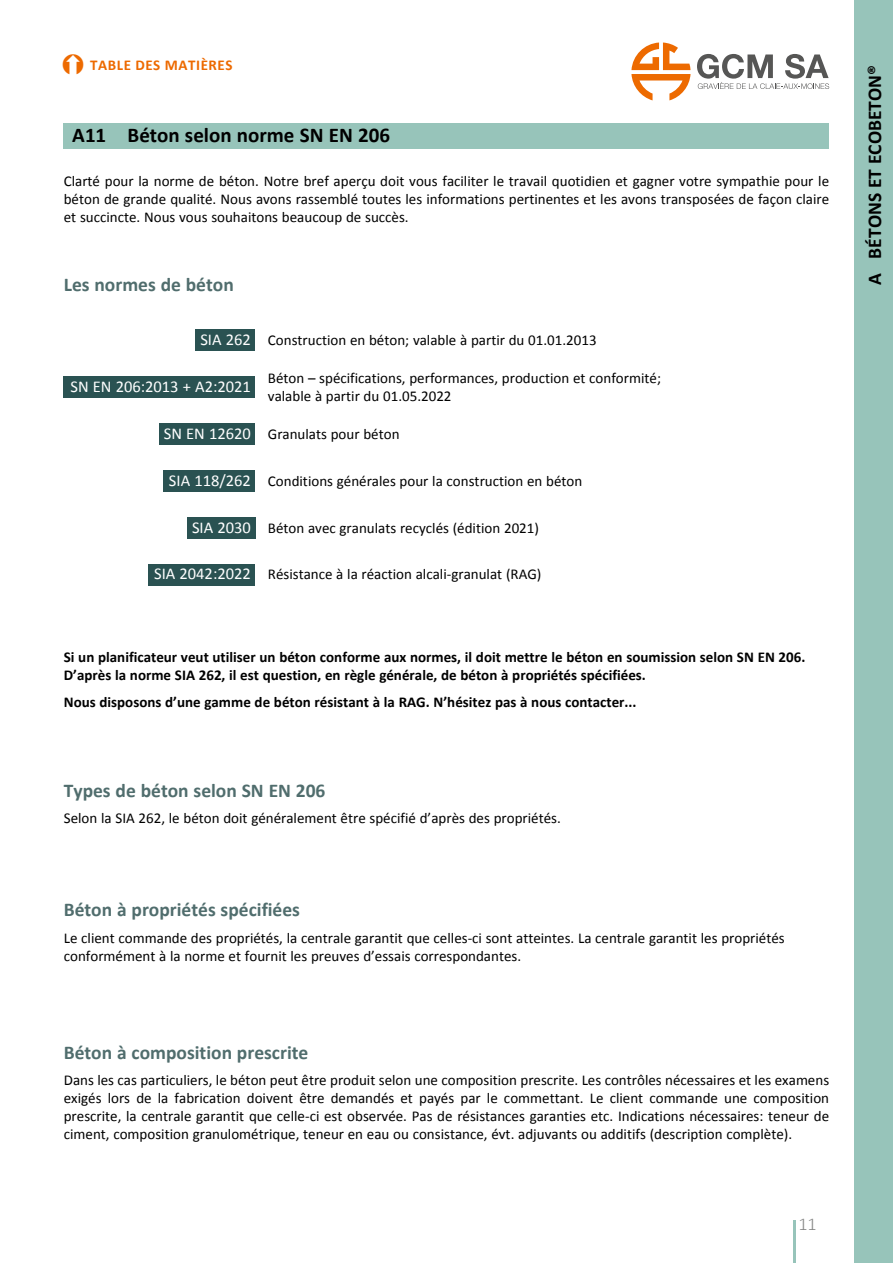
<style>
.page{position:relative;width:893px;height:1263px;background:#fff}
.page>*{position:absolute;margin:0;border:0;box-sizing:border-box;transform-origin:0 0}
.t1{font:700 21px "Calibri";color:#000}
.t2{font:700 19.5px "Calibri";color:#506d6d}
.t3{font:700 19.5px "Calibri";color:#000}
.t4{font:300 18px "Calibri";color:#868786}
.t5{font:16.5px "Calibri";color:#fff}
.t6{font:15px/18px "Calibri";color:#000;text-align:justify}
.t7{font:700 15px/18px "Calibri";color:#000}
.t8{font:700 15px "Calibri";letter-spacing:.04em;color:#ed6a00}
.s1{font-size:16.5px;color:#fff}
</style>
<div class="page">
<hr style="left:793px;top:1220px;width:2px;height:43px;background:#97c4ba">
<div style="left:855px;top:0;width:38px;height:1263px;background:#97c4ba"></div>
<svg style="left:697px;top:54px;width:132px;height:35px"></svg>
<svg style="left:631px;top:43px;width:59px;height:57px"></svg>
<div style="left:64px;top:123px;width:765px;height:26px;background:#97c4ba"></div>
<div style="left:196px;top:330px;width:59px;height:21px;background:#2a5252"></div>
<div style="left:64px;top:376px;width:191px;height:22px;background:#2a5252"></div>
<div style="left:159px;top:423px;width:96px;height:22px;background:#2a5252"></div>
<div style="left:164px;top:470px;width:91px;height:22px;background:#2a5252"></div>
<div style="left:187px;top:517px;width:68px;height:21px;background:#2a5252"></div>
<div style="left:149px;top:564px;width:106px;height:21px;background:#2a5252"></div>
<p class="t8" style="left:90px;top:56px;width:144px">TABLE DES MATIÈRES</p>
<h1 class="t1" style="left:72px;top:122px;width:319px">A11 Béton selon norme SN EN 206</h1>
<p class="t6" style="left:64px;top:171px;width:767px">Clarté pour la norme de béton. Notre bref aperçu doit vous faciliter le travail quotidien et gagner votre sympathie pour le béton de grande qualité. Nous avons rassemblé toutes les informations pertinentes et les avons transposées de façon claire et succincte. Nous vous souhaitons beaucoup de succès.</p>
<h2 class="t2" style="left:64px;top:272px;width:172px">Les normes de béton</h2>
<p class="t5" style="left:200px;top:329px;width:52px">SIA 262</p>
<p class="t5" style="left:71px;top:376px;width:182px">SN EN 206:2013 + A2:2021</p>
<p class="t5" style="left:164px;top:423px;width:88px">SN EN 12620</p>
<p class="t5" style="left:169px;top:470px;width:83px">SIA 118/262</p>
<p class="t5" style="left:192px;top:517px;width:60px">SIA 2030</p>
<p class="t6" style="left:268px;top:330px;width:330px">Construction en béton; valable à partir du 01.01.2013</p>
<p class="t6" style="left:268px;top:369px;width:395px">Béton – spécifications, performances, production et conformité; valable à partir du 01.05.2022</p>
<p class="t6" style="left:268px;top:424px;width:133px">Granulats pour béton</p>
<p class="t6" style="left:268px;top:471px;width:316px">Conditions générales pour la construction en béton</p>
<p class="t6" style="left:268px;top:518px;width:273px">Béton avec granulats recyclés (édition 2021)</p>
<p class="t6" style="left:154px;top:565px;width:389px"><span class="s1">SIA 2042:2022</span> Résistance à la réaction alcali-granulat (RAG)</p>
<p class="t7" style="left:64px;top:647px;width:743px">Si un planificateur veut utiliser un béton conforme aux normes, il doit mettre le béton en soumission selon SN EN 206.<br>D’après la norme SIA 262, il est question, en règle générale, de béton à propriétés spécifiées.</p>
<p class="t7" style="left:64px;top:692px;width:574px">Nous disposons d’une gamme de béton résistant à la RAG. N’hésitez pas à nous contacter...</p>
<h2 class="t2" style="left:64px;top:778px;width:263px">Types de béton selon SN EN 206</h2>
<p class="t6" style="left:64px;top:809px;width:499px">Selon la SIA 262, le béton doit généralement être spécifié d’après des propriétés.</p>
<h2 class="t2" style="left:64px;top:897px;width:238px">Béton à propriétés spécifiées</h2>
<p class="t6" style="left:64px;top:928px;width:722px">Le client commande des propriétés, la centrale garantit que celles-ci sont atteintes. La centrale garantit les propriétés conformément à la norme et fournit les preuves d’essais correspondantes.</p>
<h2 class="t2" style="left:64px;top:1040px;width:246px">Béton à composition prescrite</h2>
<p class="t6" style="left:64px;top:1071px;width:767px">Dans les cas particuliers, le béton peut être produit selon une composition prescrite. Les contrôles nécessaires et les examens exigés lors de la fabrication doivent être demandés et payés par le commettant. Le client commande une composition prescrite, la centrale garantit que celle-ci est observée. Pas de résistances garanties etc. Indications nécessaires: teneur de ciment, composition granulométrique, teneur en eau ou consistance, évt. adjuvants ou additifs (description complète).</p>
<p class="t4" style="left:798px;top:1212px;width:20px">11</p>
<h2 class="t3" style="left:863px;top:285px;width:221px;rotate:-90deg">A BÉTONS ET ECOBETON®</h2>
</div>
